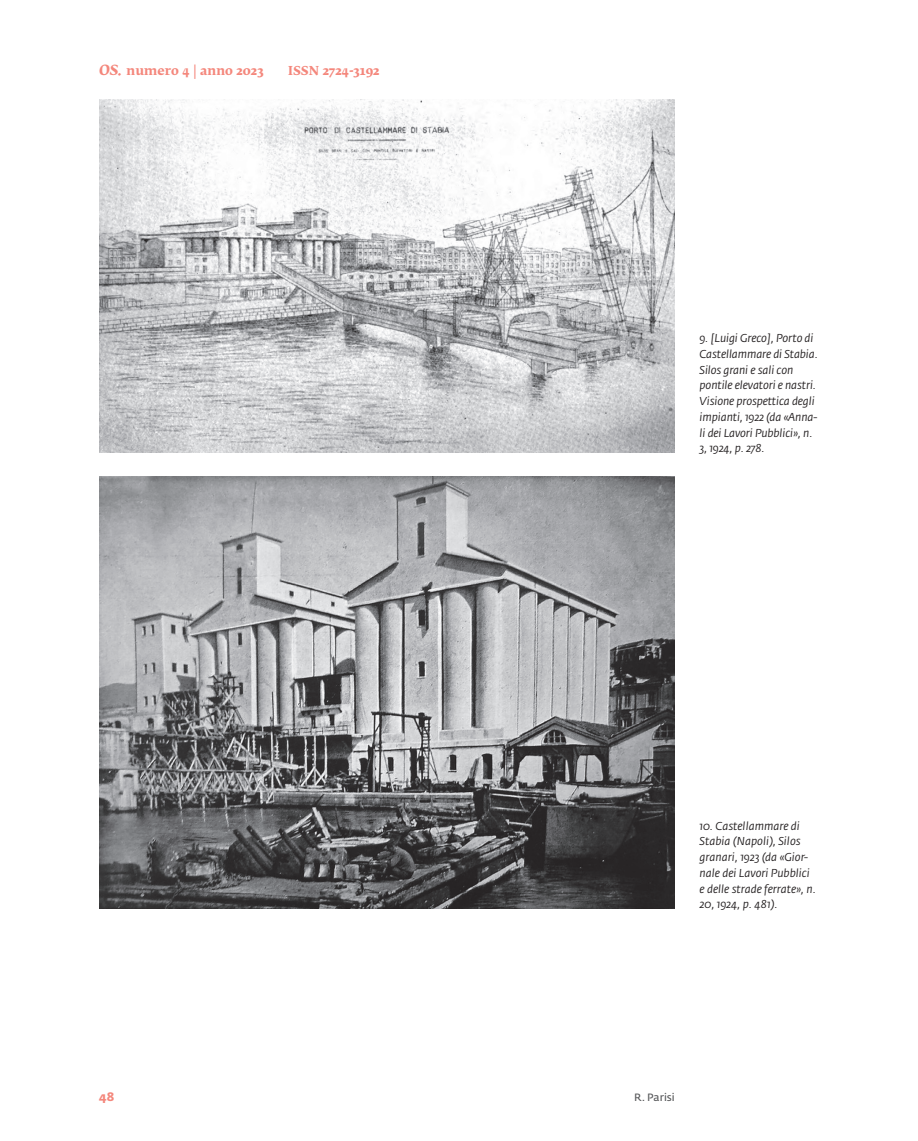
<style>
.page{position:relative;width:918px;height:1141px;background:#fff}
.page>*{position:absolute;margin:0;border:0;box-sizing:border-box;transform-origin:0 0}
.t1{font:700 12.25px "Fedra Serif B Pro";color:#f4877c}
.t2{font:700 12.25px "Fedra Sans Std";color:#f4877c}
.t3{font:italic 11.38px/15.8px "Fedra Sans Std";letter-spacing:-.01em;color:#231f20}
.t4{font:10.5px "Fedra Sans Std";color:#57585a}
.s1{font-style:italic;font-size:14px}
</style>
<div class="page">
<img style="left:99px;top:99px;width:576px;height:353px">
<img style="left:99px;top:476px;width:576px;height:432px">
<p class="t1" style="left:99px;top:63px;width:166px"><span class="s1">OS.</span> numero 4 | anno 2023</p>
<p class="t1" style="left:288px;top:63px;width:93px">ISSN 2724-3192</p>
<p class="t3" style="left:699px;top:330px;width:120px">9. [Luigi Greco], Porto di<br>Castellammare di Stabia.<br>Silos grani e sali con pontile elevatori e nastri.<br>Visione prospettica degli impianti, 1922 (da «Anna&shy;li dei Lavori Pubblici», n.<br>3, 1924, p. 278.</p>
<p class="t3" style="left:699px;top:818px;width:118px">10. Castellammare di<br>Stabia (Napoli), Silos granari, 1923 (da «Gior&shy;nale dei Lavori Pubblici e delle strade ferrate», n.<br>20, 1924, p. 481).</p>
<p class="t2" style="left:99px;top:1089px;width:17px">48</p>
<p class="t4" style="left:634px;top:1091px;width:42px">R. Parisi</p>
</div>
